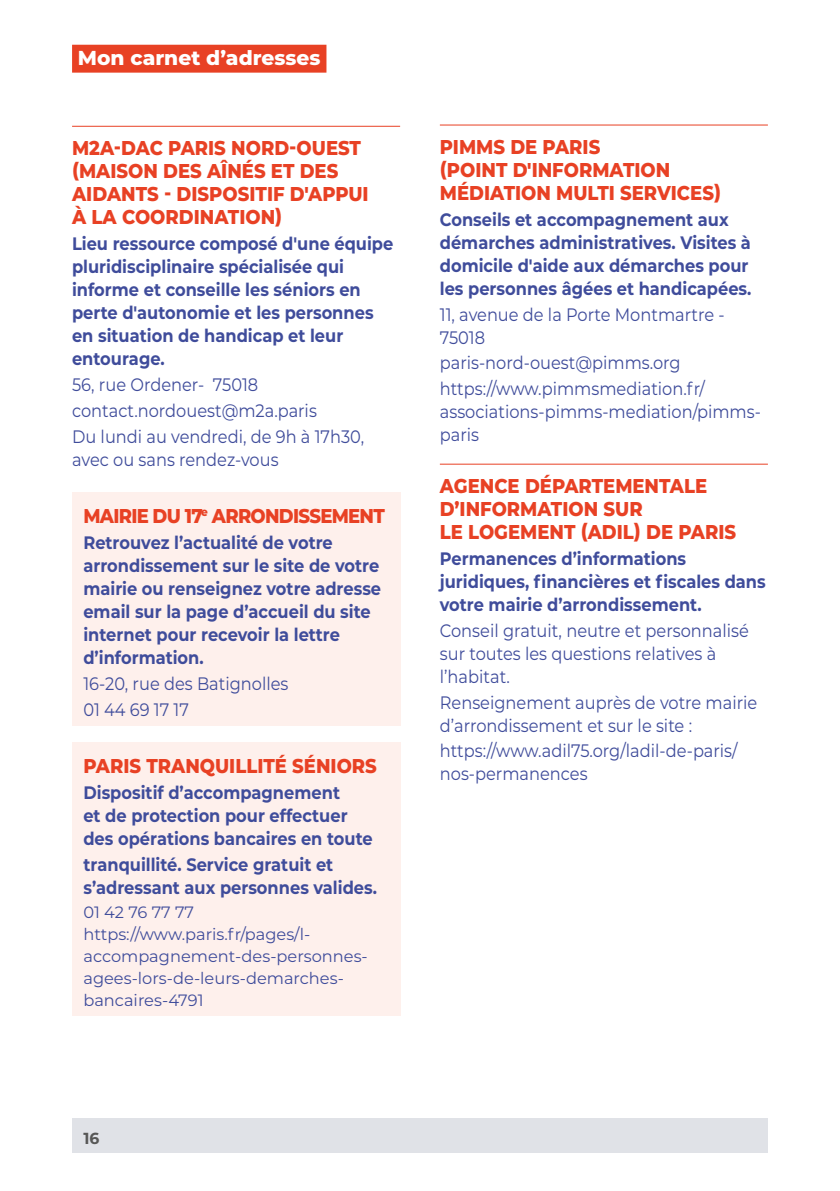
<style>
.page{position:relative;width:840px;height:1191px;background:#fff}
.page>*{position:absolute;margin:0;border:0;box-sizing:border-box;transform-origin:0 0}
.t1{font:800 20.2px "Montserrat";color:#fff}
.t2{font:800 20px/23px "Montserrat";color:#e84124;scale:.9 1}
.t3{font:800 20px "Montserrat";letter-spacing:-.04em;color:#e84124;scale:.9 1}
.t4{font:700 18px/23px "Montserrat";color:#3f4c9b;scale:.9 1}
.t5{font:18px/23px "Montserrat";color:#3f4c9b;scale:.9 1}
.t6{font:16.4px/22px "Montserrat";color:#3f4c9b}
.t7{font:700 16px "Montserrat";color:#575756}
</style>
<div class="page">
<div style="left:72px;top:45px;width:254px;height:28px;background:#e84124"></div>
<div style="left:72px;top:1119px;width:695px;height:34px;background:#e0e2e7"></div>
<hr style="left:72px;top:126px;width:328px;height:1px;background:#e84124">
<div style="left:72px;top:492px;width:328px;height:41px;background:#fef0ec"></div>
<div style="left:72px;top:525px;width:328px;height:149px;background:#fef0ec"></div>
<div style="left:72px;top:666px;width:328px;height:34px;background:#fef0ec"></div>
<div style="left:72px;top:692px;width:328px;height:33px;background:#fef0ec"></div>
<div style="left:72px;top:742px;width:328px;height:41px;background:#fef0ec"></div>
<div style="left:72px;top:775px;width:328px;height:80px;background:#fef0ec"></div>
<div style="left:72px;top:847px;width:328px;height:56px;background:#fef0ec"></div>
<div style="left:72px;top:897px;width:328px;height:30px;background:#fef0ec"></div>
<div style="left:72px;top:919px;width:328px;height:96px;background:#fef0ec"></div>
<hr style="left:439px;top:124px;width:328px;height:1px;background:#e84124">
<hr style="left:439px;top:463px;width:328px;height:1px;background:#e84124">
<p class="t1" style="left:78px;top:43px;width:244px">Mon carnet d’adresses</p>
<p class="t2" style="left:72px;top:135px;width:331px">M2A-DAC PARIS NORD-OUEST (MAISON DES AÎNÉS ET DES<br>AIDANTS - DISPOSITIF D'APPUI<br>À LA COORDINATION)</p>
<p class="t4" style="left:72px;top:231px;width:358px">Lieu ressource composé d'une équipe pluridisciplinaire spécialisée qui informe et conseille les séniors en perte d'autonomie et les personnes en situation de handicap et leur entourage.</p>
<p class="t5" style="left:72px;top:371px;width:326px;line-height:25.8px">56, rue Ordener- 75018 contact.nordouest@m2a.paris<br>Du lundi au vendredi, de 9h à 17h30,</p>
<p class="t5" style="left:72px;top:447px;width:231px">avec ou sans rendez-vous</p>
<p class="t3" style="left:83px;top:501px;width:336px">MAIRIE DU 17<sup>e</sup> ARRONDISSEMENT</p>
<p class="t4" style="left:83px;top:530px;width:332px">Retrouvez l’actualité de votre arrondissement sur le site de votre mairie ou renseignez votre adresse email sur la page d’accueil du site internet pour recevoir la lettre d’information.</p>
<p class="t5" style="left:83px;top:670px;width:229px;line-height:25.8px">16-20, rue des Batignolles<br>01 44 69 17 17</p>
<p class="t2" style="left:83px;top:753px;width:327px">PARIS TRANQUILLITÉ SÉNIORS</p>
<p class="t4" style="left:83px;top:780px;width:323px">Dispositif d’accompagnement<br>et de protection pour effectuer des opérations bancaires en toute</p>
<p class="t4" style="left:83px;top:851px;width:327px">tranquillité. Service gratuit et s’adressant aux personnes valides.</p>
<p class="t6" style="left:83px;top:901px;width:286px">01 42 76 77 77 https://www.paris.fr/pages/l&shy;accompagnement-des-personnes&shy;agees-lors-de-leurs-demarches&shy;bancaires-4791</p>
<p class="t2" style="left:439px;top:134px;width:314px">PIMMS DE PARIS<br>(POINT D'INFORMATION<br>MÉDIATION MULTI SERVICES)</p>
<p class="t4" style="left:439px;top:207px;width:347px">Conseils et accompagnement aux démarches administratives. Visites à domicile d'aide aux démarches pour les personnes âgées et handicapées.</p>
<p class="t5" style="left:439px;top:302px;width:318px">11, avenue de la Porte Montmartre -<br>75018</p>
<p class="t5" style="left:439px;top:349px;width:296px;line-height:25.8px">paris-nord-ouest@pimms.org https://www.pimmsmediation.fr/</p>
<p class="t5" style="left:439px;top:400px;width:358px">associations-pimms-mediation/pimms&shy;paris</p>
<p class="t2" style="left:439px;top:473px;width:330px">AGENCE DÉPARTEMENTALE<br>D’INFORMATION SUR<br>LE LOGEMENT (ADIL) DE PARIS</p>
<p class="t4" style="left:439px;top:546px;width:363px">Permanences d’informations juridiques, financières et fiscales dans votre mairie d’arrondissement.</p>
<p class="t5" style="left:439px;top:618px;width:345px">Conseil gratuit, neutre et personnalisé sur toutes les questions relatives à l’habitat.</p>
<p class="t5" style="left:439px;top:690px;width:354px">Renseignement auprès de votre mairie d’arrondissement et sur le site :</p>
<p class="t5" style="left:439px;top:739px;width:332px">https://www.adil75.org/ladil-de-paris/ nos-permanences</p>
<p class="t7" style="left:83px;top:1126px;width:17px">16</p>
</div>
